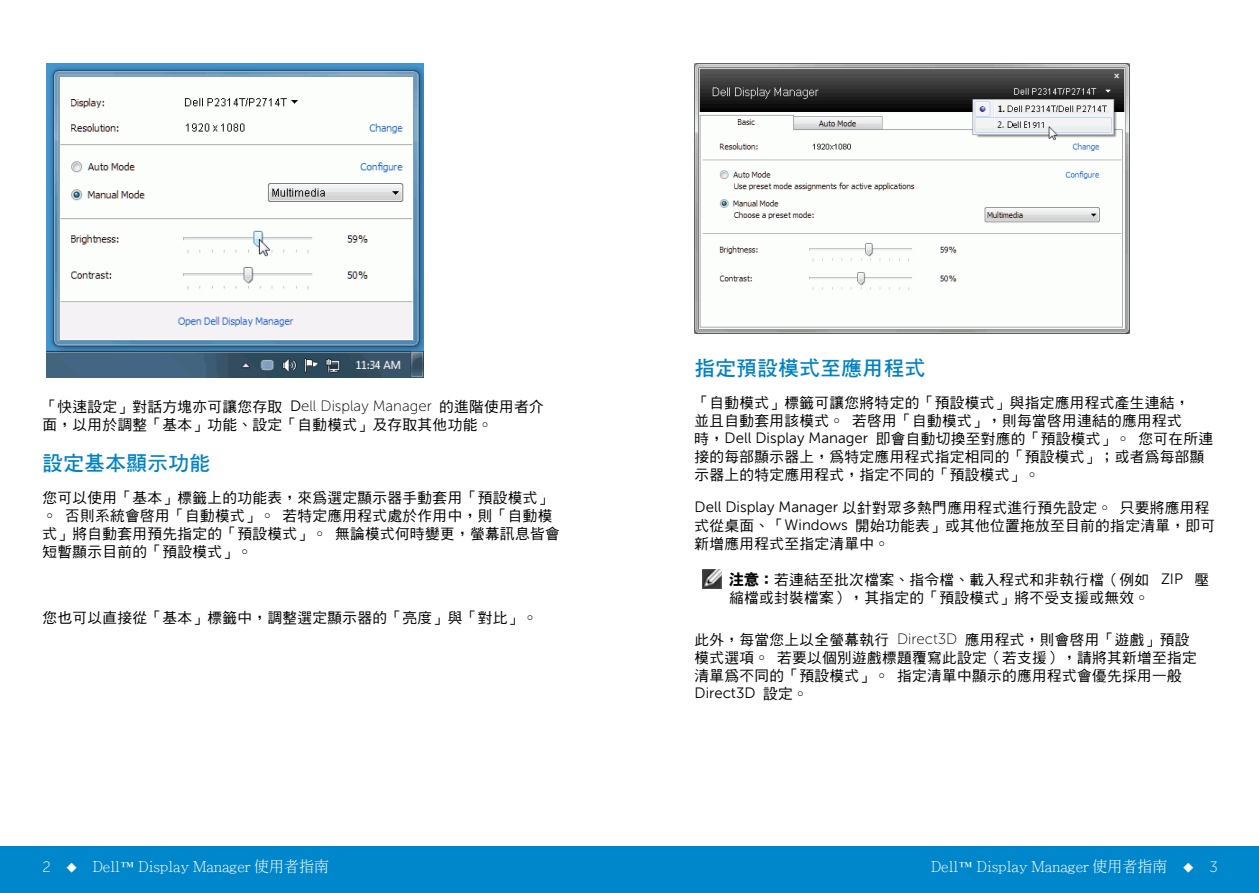
<style>
.page{position:relative;width:1259px;height:893px;background:#fff}
.page>*{position:absolute;margin:0;border:0;box-sizing:border-box;transform-origin:0 0}
.t1{font:800 21px "Hay";color:#0081c6}
.t2{font:500 15px/18px "Hei";color:#000}
.t3{font:300 15px "Adobe Ming Std";color:#fff}
.t4{font:15px "Museo Sans For Dell";color:#000}
.s1{font-family:"Museo Sans For Dell";font-weight:400}
.s2{font-family:"Museo Sans For Dell 100";font-weight:400}
.s3{font-family:"DF Hei XB WIN BF";font-weight:400}
.s4{font-family:"Hei";font-weight:500}
</style>
<div class="page">
<div style="left:0;top:846px;width:629px;height:47px;background:#0087cb"></div>
<div style="left:629px;top:846px;width:630px;height:47px;background:#0087cb"></div>
<img style="left:46px;top:64px;width:377px;height:314px">
<img style="left:694px;top:64px;width:435px;height:270px">
<img style="left:702px;top:570px;width:20px;height:19px">
<p class="t2" style="left:43px;top:397px;width:503px">「快速設定」對話方塊亦可讓您存取 <span class="s1">D</span><span class="s2">ell Display Manager</span> 的進階使用者介面，以用於調整「基本」功能、設定「自動模式」及存取其他功能。</p>
<h1 class="t1" style="left:43px;top:452px;width:169px">設定基本顯示功能</h1>
<p class="t2" style="left:43px;top:488px;width:519px">您可以使用「基本」標籤上的功能表，來為選定顯示器手動套用「預設模式」。 否則系統會啟用「自動模式」。 若特定應用程式處於作用中，則「自動模式」將自動套用預先指定的「預設模式」。 無論模式何時變更，螢幕訊息皆會短暫顯示目前的「預設模式」。</p>
<p class="t2" style="left:43px;top:608px;width:496px">您也可以直接從「基本」標籤中，調整選定顯示器的「亮度」與「對比」。</p>
<h1 class="t1" style="left:694px;top:357px;width:232px">指定預設模式至應用程式</h1>
<p class="t2" style="left:694px;top:393px;width:520px">「自動模式」標籤可讓您將特定的「預設模式」與指定應用程式產生連結，<br>並且自動套用該模式。 若啟用「自動模式」，則每當啟用連結的應用程式<br>時，<span class="s1">Dell Display Manager</span> 即會自動切換至對應的「預設模式」。 您可在所連接的每部顯示器上，為特定應用程式指定相同的「預設模式」；或者為每部顯示器上的特定應用程式，指定不同的「預設模式」。</p>
<p class="t2" style="left:694px;top:498px;width:522px"><span class="s1">Dell Display Manager</span> 以針對眾多熱門應用程式進行預先設定。 只要將應用程式從桌面、「<span class="s1">Windows</span> 開始功能表」或其他位置拖放至目前的指定清單，即可新增應用程式至指定清單中。</p>
<p class="t2" style="left:729px;top:571px;width:482px"><span class="s3">注意：</span>若連結至批次檔案、指令檔、載入程式和非執行檔（例如 <span class="s1">ZIP</span> 壓縮檔或封裝檔案），其指定的「預設模式」將不受支援或無效。</p>
<p class="t2" style="left:694px;top:630px;width:504px">此外，每當您上以全螢幕執行 <span class="s2">Direct3D</span> 應用程式，則會啟用「遊戲」預設模式選項。 若要以個別遊戲標題覆寫此設定（若支援），請將其新增至指定清單為不同的「預設模式」。 指定清單中顯示的應用程式會優先採用一般</p>
<p class="t4" style="left:694px;top:684px;width:115px">Direct3D <span class="s4">設定。</span></p>
<p class="t3" style="left:43px;top:858px;width:288px"><span class="s2">2</span> ◆ Dell™ Display Manager 使用者指南</p>
<p class="t3" style="left:931px;top:858px;width:288px">Dell™ Display Manager 使用者指南 ◆ <span class="s2">3</span></p>
</div>
